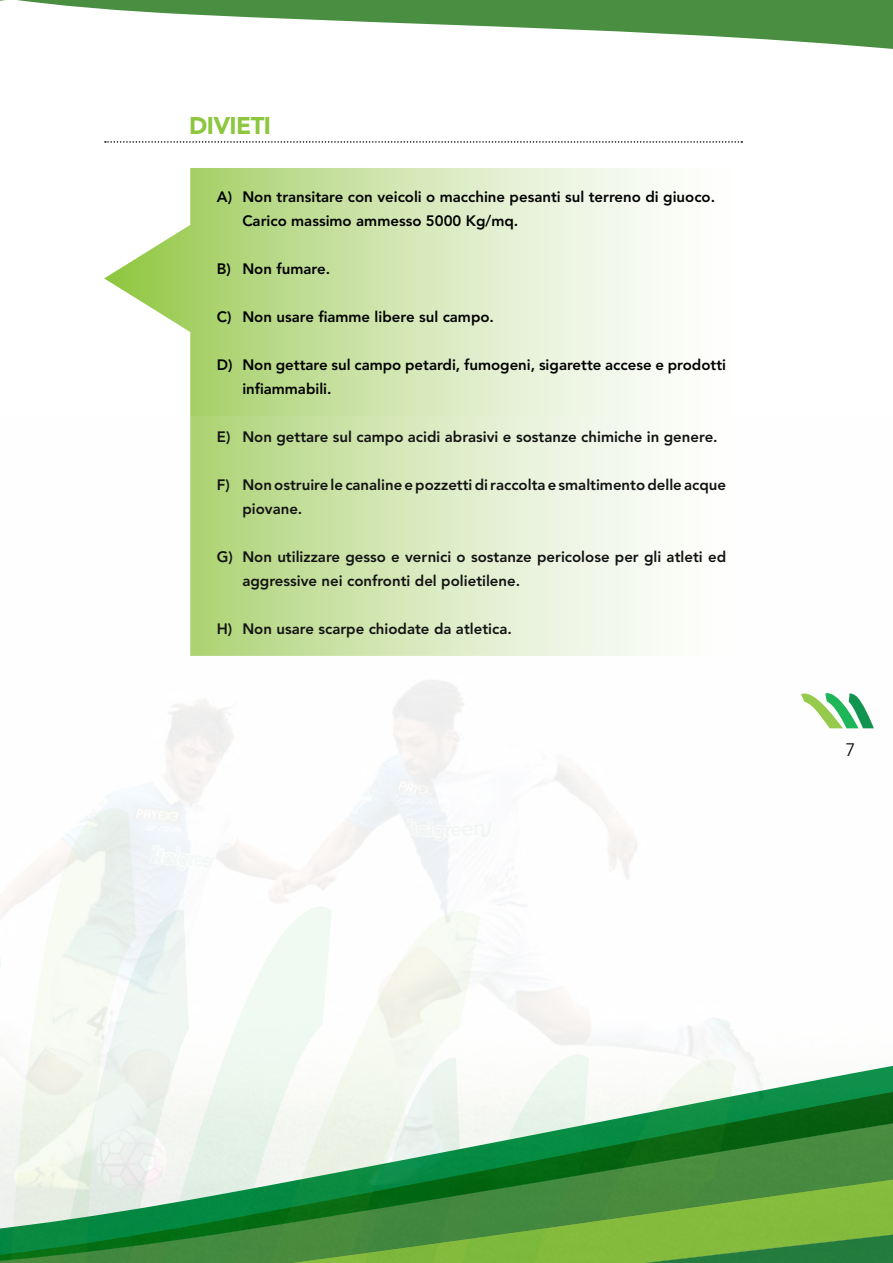
<style>
.page{position:relative;width:893px;height:1263px;background:#fff}
.page>*{position:absolute;margin:0;border:0;box-sizing:border-box;transform-origin:0 0}
.t1{font:900 24px "Avenir";letter-spacing:-.025em;color:#8dc63f}
.t2{font:18px "Avenir";color:#000}
.t3{font:800 15px/24px "Avenir";color:#000}
</style>
<div class="page">
<svg style="left:21px;top:0;width:872px;height:49px;fill:#498e41"></svg>
<svg style="left:104px;top:168px;width:560px;height:249px"></svg>
<svg style="left:105px;top:141px;width:637px;height:2px"></svg>
<img style="left:0;top:417px;width:893px;height:846px">
<h1 class="t1" style="left:189px;top:111px;width:83px">DIVIETI</h1>
<p class="t3" style="left:217px;top:184px;width:500px">A) Non transitare con veicoli o macchine pesanti sul terreno di giuoco.<br>Carico massimo ammesso 5000 Kg/mq.</p>
<p class="t3" style="left:217px;top:256px;width:115px">B) Non fumare.</p>
<p class="t3" style="left:217px;top:304px;width:279px">C) Non usare fiamme libere sul campo.</p>
<p class="t3" style="left:242px;top:352px;width:485px;text-indent:-26px">D) Non gettare sul campo petardi, fumogeni, sigarette accese e prodotti infiammabili.</p>
<p class="t3" style="left:217px;top:424px;width:502px">E) Non gettare sul campo acidi abrasivi e sostanze chimiche in genere.</p>
<p class="t3" style="left:242px;top:472px;width:485px;text-indent:-26px">F) Non ostruire le canaline e pozzetti di raccolta e smaltimento delle acque piovane.</p>
<p class="t3" style="left:242px;top:544px;width:485px;text-indent:-26px">G) Non utilizzare gesso e vernici o sostanze pericolose per gli atleti ed aggressive nei confronti del polietilene.</p>
<p class="t3" style="left:217px;top:616px;width:296px">H) Non usare scarpe chiodate da atletica.</p>
<p class="t2" style="left:845px;top:739px;width:12px">7</p>
</div>
